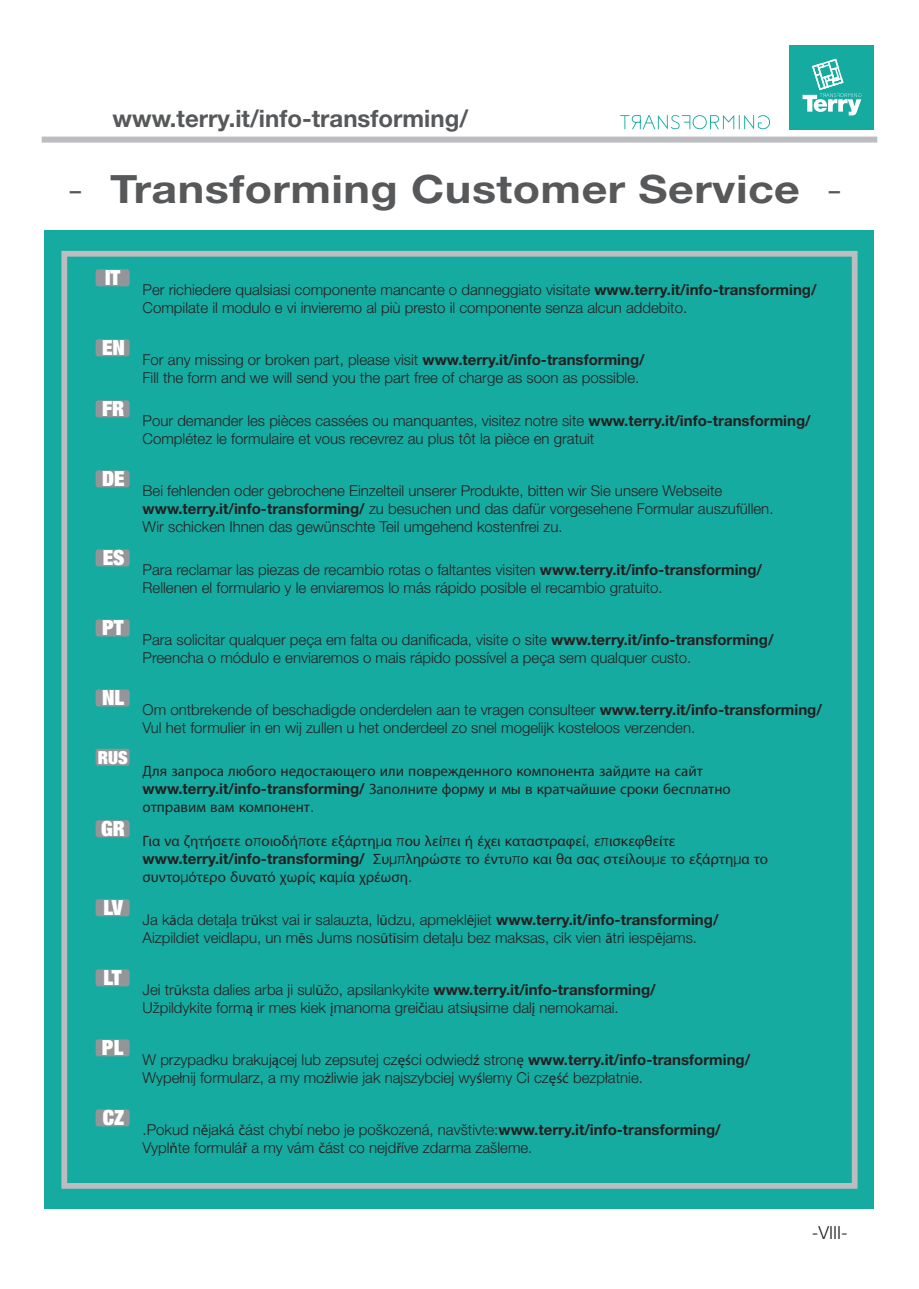
<style>
.page{position:relative;width:919px;height:1289px;background:#fff}
.page>*{position:absolute;margin:0;border:0;box-sizing:border-box;transform-origin:0 0}
.t1{font:700 39px "Helvetica Neue LT Std";letter-spacing:.01em;color:#57585a;scale:1.15 1}
.t2{font:700 24px "Helvetica Neue LT Std";color:#57585a}
.t3{font:900 condensed 21px "Helvetica Neue LT Std";color:#fff}
.t4{font:300 18px "Helvetica Neue LT Std";color:#231f20}
.t5{font:900 condensed 18px "Helvetica Neue LT Std";color:#fff}
.t6{font:300 15px/18px "Helvetica Neue LT Std";color:#231f20}
.t7{font:15px/18px "Myriad Pro";color:#231f20}
.s1{font-weight:300;font-size:39.15px}
.s2{font-weight:700}
.s3{font-family:"Helvetica Neue LT Std";font-weight:700}
.s4{font-family:"Helvetica Neue LT Std";font-weight:300}
.s5{font-family:"Myriad Pro";font-weight:400}
</style>
<div class="page">
<div style="left:789px;top:45px;width:85px;height:85px;background:#16aba1"></div>
<svg style="left:802px;top:58px;width:59px;height:57px"></svg>
<svg style="left:620px;top:115px;width:150px;height:14px"></svg>
<div style="left:45px;top:137px;width:829px;height:6px;background:#bcbdc0"></div>
<div style="left:45px;top:230px;width:829px;height:978px;background:#16aba1"></div>
<div style="left:96px;top:269px;width:34px;height:17px;background:#939598;border-radius:3px"></div>
<div style="left:96px;top:339px;width:34px;height:17px;background:#939598;border-radius:3px"></div>
<div style="left:96px;top:400px;width:34px;height:17px;background:#939598;border-radius:3px"></div>
<div style="left:96px;top:470px;width:34px;height:17px;background:#939598;border-radius:3px"></div>
<div style="left:96px;top:549px;width:34px;height:17px;background:#939598;border-radius:3px"></div>
<div style="left:96px;top:619px;width:34px;height:17px;background:#939598;border-radius:3px"></div>
<div style="left:96px;top:689px;width:34px;height:17px;background:#939598;border-radius:3px"></div>
<div style="left:96px;top:899px;width:34px;height:17px;background:#939598;border-radius:3px"></div>
<div style="left:96px;top:969px;width:34px;height:17px;background:#939598;border-radius:3px"></div>
<div style="left:96px;top:1039px;width:34px;height:17px;background:#939598;border-radius:3px"></div>
<div style="left:96px;top:1109px;width:34px;height:17px;background:#939598;border-radius:3px"></div>
<div style="left:96px;top:748px;width:34px;height:17px;background:#939598;border-radius:3px"></div>
<div style="left:96px;top:820px;width:34px;height:17px;background:#939598;border-radius:3px"></div>
<div style="left:61px;top:251px;width:796px;height:937px;border:6px solid #bcbdc0"></div>
<h2 class="t2" style="left:113px;top:104px;width:357px">www.terry.it/info-transforming/</h2>
<h1 class="t1" style="left:67px;top:165px;width:676px"><span class="s1">-</span> Transforming Customer Service <span class="s1">-</span></h1>
<h3 class="t3" style="left:105px;top:264px;width:17px">IT</h3>
<h3 class="t3" style="left:102px;top:334px;width:24px">EN</h3>
<h3 class="t3" style="left:102px;top:395px;width:24px">FR</h3>
<h3 class="t3" style="left:102px;top:465px;width:24px">DE</h3>
<h3 class="t3" style="left:103px;top:544px;width:23px">ES</h3>
<h3 class="t3" style="left:102px;top:614px;width:23px">PT</h3>
<h3 class="t3" style="left:102px;top:684px;width:24px">NL</h3>
<p class="t5" style="left:98px;top:745px;width:32px">RUS</p>
<h3 class="t3" style="left:101px;top:815px;width:25px">GR</h3>
<h3 class="t3" style="left:103px;top:894px;width:21px">LV</h3>
<h3 class="t3" style="left:103px;top:964px;width:19px">LT</h3>
<h3 class="t3" style="left:102px;top:1034px;width:23px">PL</h3>
<h3 class="t3" style="left:103px;top:1104px;width:23px">CZ</h3>
<p class="t6" style="left:142px;top:280px;width:675px">Per richiedere qualsiasi componente mancante o danneggiato visitate <span class="s2">www.terry.it/info-transforming/<br></span>Compilate il modulo e vi invieremo al più presto il componente senza alcun addebito.</p>
<p class="t6" style="left:142px;top:350px;width:503px">For any missing or broken part, please visit <span class="s2">www.terry.it/info-transforming/<br></span>Fill the form and we will send you the part free of charge as soon as possible.</p>
<p class="t6" style="left:142px;top:411px;width:669px">Pour demander les pièces cassées ou manquantes, visitez notre site <span class="s2">www.terry.it/info-transforming/<br></span>Complétez le formulaire et vous recevrez au plus tôt la pièce en gratuit</p>
<p class="t6" style="left:142px;top:481px;width:632px">Bei fehlenden oder gebrochene Einzelteil unserer Produkte, bitten wir Sie unsere Webseite <span class="s2">www.terry.it/info-transforming/</span> zu besuchen und das dafür vorgesehene Formular auszufüllen.<br>Wir schicken Ihnen das gewünschte Teil umgehend kostenfrei zu.</p>
<p class="t6" style="left:142px;top:560px;width:621px">Para reclamar las piezas de recambio rotas o faltantes visiten <span class="s2">www.terry.it/info-transforming/<br></span>Rellenen el formulario y le enviaremos lo más rápido posible el recambio gratuito.</p>
<p class="t6" style="left:142px;top:630px;width:632px">Para solicitar qualquer peça em falta ou danificada, visite o site <span class="s2">www.terry.it/info-transforming/<br></span>Preencha o módulo e enviaremos o mais rápido possível a peça sem qualquer custo.</p>
<p class="t6" style="left:142px;top:700px;width:681px">Om ontbrekende of beschadigde onderdelen aan te vragen consulteer <span class="s2">www.terry.it/info-transforming/<br></span>Vul het formulier in en wij zullen u het onderdeel zo snel mogelijk kosteloos verzenden.</p>
<p class="t7" style="left:142px;top:762px;width:589px">Для запроса любого недостающего или поврежденного компонента зайдите на сайт <span class="s3">www.terry.it/info-transforming/</span> Заполните форму и мы в кратчайшие сроки бесплатно отправим вам компонент<span class="s4">.</span></p>
<p class="t7" style="left:142px;top:832px;width:627px">Για να ζητήσετε ο<span class="s4">π</span>οιοδή<span class="s4">π</span>οτε εξάρτη<span class="s4">μ</span>α <span class="s4">π</span>ου λεί<span class="s4">π</span>ει ή έχει καταστραφεί<span class="s4">,</span> ε<span class="s4">π</span>ισκεφθείτε <span class="s3">www.terry.it/info-transforming/</span> Συ<span class="s4">μπ</span>ληρώστε το έντυ<span class="s4">π</span>ο και θα σας στείλου<span class="s4">μ</span>ε το εξάρτη<span class="s4">μ</span>α το συντο<span class="s4">μ</span>ότερο δυνατό χωρίς κα<span class="s4">μ</span>ία χρέωση<span class="s4">.</span></p>
<p class="t6" style="left:142px;top:910px;width:577px">Ja k<span class="s5">ā</span>da deta<span class="s5">ļ</span>a tr<span class="s5">ū</span>kst vai ir salauzta, l<span class="s5">ū</span>dzu, apmekl<span class="s5">ē</span>jiet <span class="s2">www.terry.it/info-transforming/<br></span>Aizpildiet veidlapu, un m<span class="s5">ē</span>s Jums nos<span class="s5">ū</span>t<span class="s5">ī</span>sim deta<span class="s5">ļ</span>u bez maksas, cik vien <span class="s5">ā</span>tri iesp<span class="s5">ē</span>jams.</p>
<p class="t6" style="left:142px;top:980px;width:514px">Jei tr<span class="s5">ū</span>ksta dalies arba ji sul<span class="s5">ū</span>žo, apsilankykite <span class="s2">www.terry.it/info-transforming/<br></span>Užpildykite form<span class="s5">ą</span> ir mes kiek <span class="s5">į</span>manoma grei<span class="s5">č</span>iau atsi<span class="s5">ų</span>sime dal<span class="s5">į</span> nemokamai.</p>
<p class="t6" style="left:142px;top:1050px;width:609px">W przypadku brakuj<span class="s5">ą</span>cej lub zepsutej cz<span class="s5">ęś</span>ci odwied<span class="s5">ź</span> stron<span class="s5">ę</span> <span class="s2">www.terry.it/info-transforming/<br></span>Wypełnij formularz, a my mo<span class="s5">ż</span>liwie jak najszybciej wy<span class="s5">ś</span>lemy Ci cz<span class="s5">ęść</span> bezpłatnie.</p>
<p class="t6" style="left:142px;top:1120px;width:579px">.Pokud n<span class="s5">ě</span>jaká <span class="s5">č</span>ást chybí nebo je poškozená, navštivte:<span class="s2">www.terry.it/info-transforming/<br></span>Vypl<span class="s5">ň</span>te formulá<span class="s5">ř</span> a my vám <span class="s5">č</span>ást co nejd<span class="s5">ř</span>íve zdarma zašleme.</p>
<p class="t4" style="left:811px;top:1221px;width:37px">-VIII-</p>
</div>
